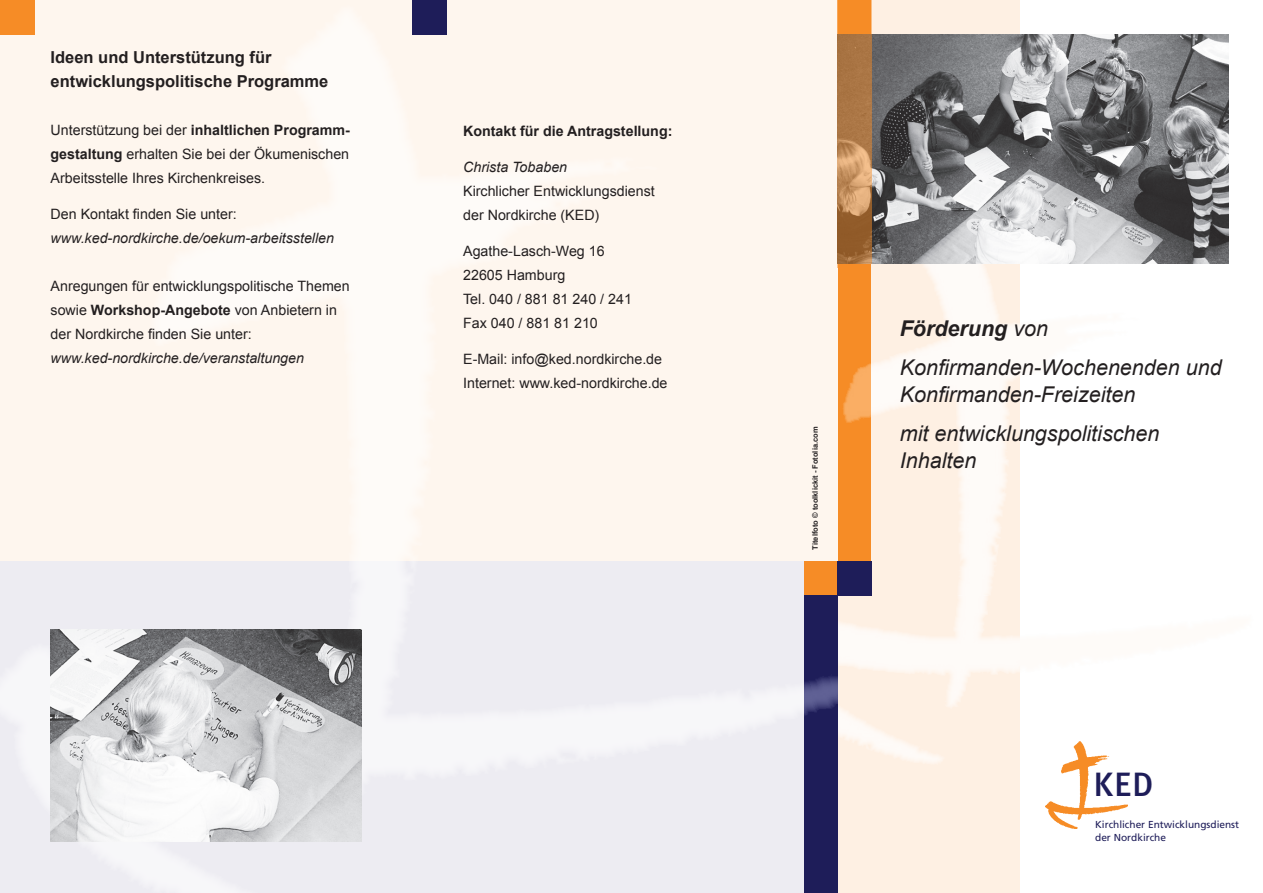
<style>
.page{position:relative;width:1263px;height:893px;background:#fff}
.page>*{position:absolute;margin:0;border:0;box-sizing:border-box;transform-origin:0 0}
.t1{font:500 33.75px "Meta Plus";color:#1e1d59}
.t2{font:italic 21.75px/39px "Arial";color:#231f20}
.t3{font:700 16.5px/24px "Arial";color:#231f20}
.t4{font:14.25px/24px "Arial";color:#231f20}
.t5{font:italic 14.25px "Arial";color:#231f20}
.t6{font:700 14.25px "Arial";color:#231f20}
.t7{font:10.2px/13.5px "Frutiger LT Std";color:#1e1d59}
.t8{font:700 7.5px "Arial";color:#231f20}
.s1{font-weight:700}
</style>
<div class="page">
<img style="left:837px;top:268px;width:34px;height:293px">
<div style="left:871px;top:0;width:149px;height:595px;background:#fef0e3"></div>
<div style="left:838px;top:561px;width:182px;height:332px;background:#fef0e3"></div>
<img style="left:837px;top:595px;width:183px;height:171px">
<div style="left:0;top:0;width:837px;height:561px;background:#fef6ee"></div>
<div style="left:803px;top:561px;width:34px;height:34px;background:#f68c26"></div>
<div style="left:0;top:0;width:34px;height:34px;background:#f68c26"></div>
<div style="left:412px;top:0;width:34px;height:34px;background:#1e1d59"></div>
<img style="left:804px;top:595px;width:33px;height:298px">
<div style="left:837px;top:561px;width:34px;height:34px;background:#1e1d59"></div>
<img style="left:871px;top:264px;width:149px;height:331px">
<img style="left:0;top:5px;width:804px;height:888px">
<img style="left:1045px;top:741px;width:82px;height:87px">
<img style="left:871px;top:34px;width:358px;height:230px">
<img style="left:51px;top:629px;width:310px;height:213px">
<svg style="left:837px;top:0;width:34px;height:264px;background:#ba7e46"></svg>
<p class="t3" style="left:51px;top:46px;width:279px">Ideen und Unterstützung für entwicklungspolitische Programme</p>
<p class="t4" style="left:51px;top:118px;width:301px;text-align:justify">Unterstützung bei der <span class="s1">inhaltlichen Programm&shy;gestaltung</span> erhalten Sie bei der Ökumenischen Arbeitsstelle Ihres Kirchenkreises.</p>
<p class="t4" style="left:51px;top:202px;width:188px">Den Kontakt finden Sie unter:</p>
<p class="t5" style="left:51px;top:229px;width:285px">www.ked-nordkirche.de/oekum-arbeitsstellen</p>
<p class="t4" style="left:51px;top:274px;width:301px">Anregungen für entwicklungspolitische Themen sowie <span class="s1">Workshop-Angebote</span> von Anbietern in der Nordkirche finden Sie unter:</p>
<p class="t5" style="left:51px;top:349px;width:255px">www.ked-nordkirche.de/veranstaltungen</p>
<p class="t6" style="left:463px;top:121px;width:211px">Kontakt für die Antragstellung:</p>
<p class="t5" style="left:463px;top:158px;width:106px">Christa Tobaben</p>
<p class="t4" style="left:463px;top:179px;width:193px">Kirchlicher Entwicklungsdienst der Nordkirche (KED)</p>
<p class="t4" style="left:463px;top:239px;width:170px">Agathe-Lasch-Weg 16<br>22605 Hamburg<br>Tel. 040 / 881 81 240 / 241<br>Fax 040 / 881 81 210</p>
<p class="t4" style="left:463px;top:347px;width:206px">E-Mail: info@ked.nordkirche.de<br>Internet: www.ked-nordkirche.de</p>
<p class="t8" style="left:810px;top:550px;width:124px;rotate:-90deg">Titelfoto © toolklickit - Fotolia.com</p>
<h2 class="t2" style="left:900px;top:309px;width:323px"><span class="s1">Förderung</span> von<br>Konfirmanden-Wochenenden und</h2>
<h2 class="t2" style="left:900px;top:375px;width:261px">Konfirmanden-Freizeiten mit entwicklungspolitischen</h2>
<h2 class="t2" style="left:900px;top:441px;width:78px">Inhalten</h2>
<h1 class="t1" style="left:1093px;top:765px;width:62px">KED</h1>
<p class="t7" style="left:1095px;top:817px;width:146px">Kirchlicher Entwicklungsdienst der Nordkirche</p>
</div>
